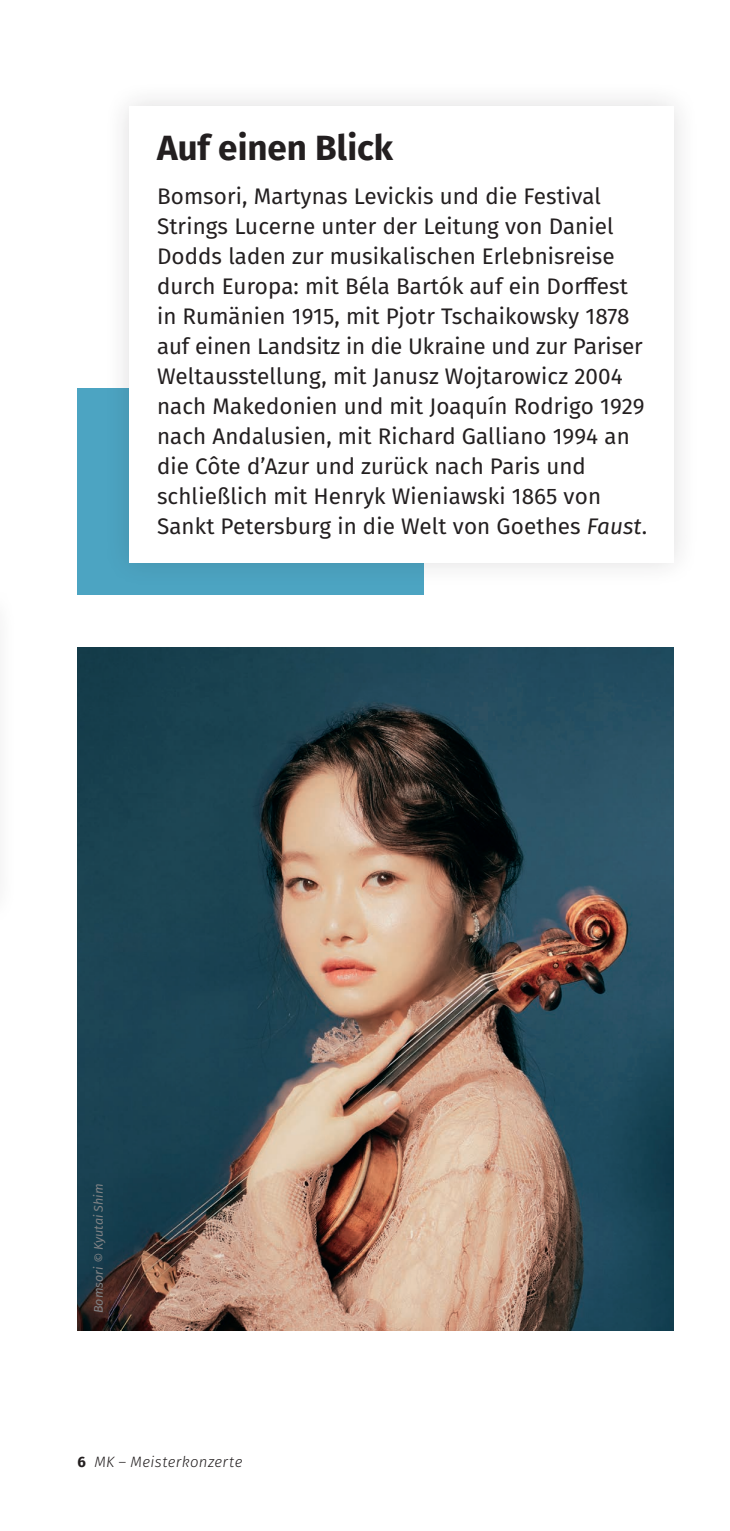
<style>
.page{position:relative;width:730px;height:1531px;background:#fff}
.page>*{position:absolute;margin:0;border:0;box-sizing:border-box;transform-origin:0 0}
.HL_Auf_einen_Blick{font:700 35px "Fira Sans";color:#231f20}
.Fließ_Auf_einen_Blick{font:22.5px/30px "Fira Sans";letter-spacing:.005em;color:#231f20}
.t1{font:italic 300 15px "Fira Sans";letter-spacing:.025em;color:#231f20}
.Fotocredit{font:italic 12.5px "Fira Sans";color:#808285}
.s1{font-style:italic}
.s2{font-weight:700;font-style:normal}
</style>
<div class="page">
<img style="left:78px;top:647px;width:595px;height:683px">
<div style="left:77px;top:388px;width:346px;height:206px;background:#4ca4c2"></div>
<div style="left:103px;top:80px;width:596px;height:508px;background:#231f20;opacity:.15"></div>
<div style="left:129px;top:106px;width:544px;height:456px;background:#fff"></div>
<p class="HL_Auf_einen_Blick" style="left:157px;top:118px;width:238px">Auf einen Blick</p>
<p class="Fließ_Auf_einen_Blick" style="left:157px;top:181px;width:492px">Bomsori, Martynas Levickis und die Festival Strings Lucerne unter der Leitung von Daniel Dodds laden zur musikalischen Erlebnisreise durch Europa: mit Béla Bartók auf ein Dorffest in Rumänien 1915, mit Pjotr Tschaikowsky 1878 auf einen Landsitz in die Ukraine und zur Pariser Weltausstellung, mit Janusz Wojtarowicz 2004 nach Makedonien und mit Joaquín Rodrigo 1929 nach Andalusien, mit Richard Galliano 1994 an die Côte d’Azur und zurück nach Paris und schließlich mit Henryk Wieniawski 1865 von Sankt Petersburg in die Welt von Goethes <span class="s1">Faust</span>.</p>
<p class="Fotocredit" style="left:89px;top:1313px;width:131px;rotate:-90deg">Bomsori © Kyutai Shim</p>
<p class="t1" style="left:78px;top:1451px;width:166px"><span class="s2">6</span> MK – Meisterkonzerte</p>
</div>
